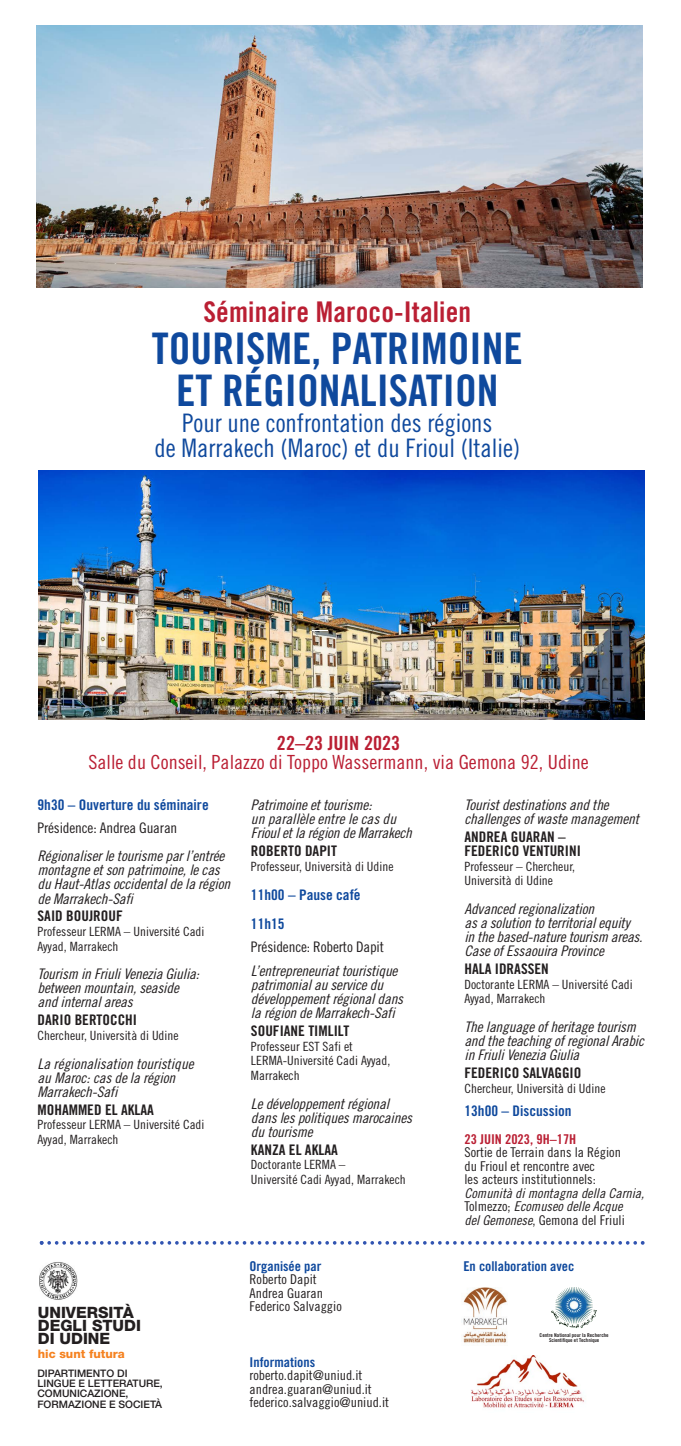
<style>
.page{position:relative;width:681px;height:1446px;background:#fff}
.page>*{position:absolute;margin:0;border:0;box-sizing:border-box;transform-origin:0 0}
.t1{font:43.5px "Trade Gothic LT Std Bd Cn 20";color:#0f499d}
.t2{font:28.5px "Trade Gothic LT Std Bd Cn 20";letter-spacing:.005em;color:#ba1f33}
.t3{font:25.5px/25.5px "Trade Gothic LT Std Cn 18";color:#0f499d;text-align:center}
.t4{font:19.5px "Trade Gothic LT Std Cn 18";color:#ba1f33;scale:1.04 1}
.t5{font:19.5px "Trade Gothic LT Std Bd Cn 20";color:#ba1f33;scale:1.04 1}
.t6{font:800 15.67px "Helvetica Neue LT Std";color:#231f20}
.t7{font:14.55px/14.1px "Trade Gothic LT Std Cn 18 Obl";letter-spacing:-.01em;color:#231f20;scale:1.04 1}
.t8{font:14.55px "Trade Gothic LT Std Bd Cn 20";color:#231f20;scale:1.04 1}
.t9{font:14.55px "Trade Gothic LT Std Bd Cn 20";color:#0f499d;scale:1.04 1}
.t10{font:14.55px "Trade Gothic LT Std Cn 18";letter-spacing:-.01em;color:#231f20;scale:1.04 1}
.t11{font:13.5px "Trade Gothic LT Std Cn 18";color:#231f20;scale:1.04 1}
.t12{font:13.5px/13.5px "Trade Gothic LT Std Cn 18 Obl";color:#231f20;scale:1.04 1}
.t13{font:13.5px "Trade Gothic LT Std Bd Cn 20";color:#0f499d;scale:1.04 1}
.t14{font:13.5px "Trade Gothic LT Std Bd Cn 20";color:#ba1f33;scale:1.04 1}
.t15{font:12.75px/14.5px "Trade Gothic LT Std Cn 18";color:#231f20;scale:1.04 1}
.t16{font:800 11.77px "Helvetica Neue LT Std";color:#f58220}
.t17{font:500 10.35px/10.4px "Helvetica Neue LT Std";color:#231f20}
.t18{font:5.25px "Trade Gothic LT Std Bd Cn 20";color:#231f20;scale:1.04 1}
.s1{font-family:"Lucida Grande";font-weight:700}
.s2{font-family:"Trade Gothic LT Std Cn 18"}
.s3{font-family:"Trade Gothic LT Std Cn 18 Obl"}
</style>
<div class="page">
<svg style="left:40px;top:1241px;width:604px;height:3px"></svg>
<img style="left:39px;top:1262px;width:39px;height:38px">
<img style="left:37px;top:26px;width:605px;height:261px">
<img style="left:38px;top:471px;width:606px;height:248px">
<img style="left:551px;top:1287px;width:45px;height:41px">
<img style="left:463px;top:1287px;width:44px;height:56px">
<img style="left:471px;top:1355px;width:113px;height:53px">
<svg style="left:312px;top:631px;width:15px;height:1px"></svg>
<p class="t2" style="left:203px;top:302px;width:269px">Séminaire Maroco-Italien</p>
<p class="t1" style="left:152px;top:333px;width:372px">TOURISME, PATRIMOINE</p>
<p class="t1" style="left:176px;top:375px;width:324px">ET RÉGIONALISATION</p>
<p class="t3" style="left:154px;top:412px;width:367px">Pour une confrontation des régions<br>de Marrakech (Maroc) et du Frioul (Italie)</p>
<p class="t5" style="left:277px;top:735px;width:120px">22–23 JUIN 2023</p>
<p class="t4" style="left:88px;top:755px;width:482px">Salle du Conseil, Palazzo di Toppo Wassermann, via Gemona 92, Udine</p>
<p class="t9" style="left:37px;top:799px;width:166px">9h30 – Ouverture du séminaire</p>
<p class="t10" style="left:37px;top:822px;width:136px">Présidence: Andrea Guaran</p>
<p class="t7" style="left:37px;top:850px;width:187px">Régionaliser le tourisme par l’entrée montagne et son patrimoine, le cas du Haut-Atlas occidental de la région</p>
<p class="t7" style="left:37px;top:892px;width:93px">de Marrakech-Safi</p>
<p class="t8" style="left:38px;top:911px;width:83px">SAID BOUJROUF</p>
<p class="t15" style="left:37px;top:925px;width:162px">Professeur LERMA – Université Cadi<br>Ayyad, Marrakech</p>
<p class="t7" style="left:37px;top:968px;width:157px">Tourism in Friuli Venezia Giulia: between mountain, seaside</p>
<p class="t7" style="left:37px;top:996px;width:93px">and internal areas</p>
<p class="t8" style="left:37px;top:1015px;width:97px">DARIO BERTOCCHI</p>
<p class="t15" style="left:37px;top:1029px;width:137px">Chercheur, Università di Udine</p>
<p class="t7" style="left:37px;top:1057px;width:151px">La régionalisation touristique</p>
<p class="t7" style="left:37px;top:1071px;width:134px">au Maroc: cas de la région</p>
<p class="t7" style="left:37px;top:1085px;width:78px">Marrakech-Safi</p>
<p class="t8" style="left:37px;top:1104px;width:113px">MOHAMMED EL AKLAA</p>
<p class="t15" style="left:37px;top:1118px;width:162px">Professeur LERMA – Université Cadi<br>Ayyad, Marrakech</p>
<p class="t7" style="left:251px;top:799px;width:117px">Patrimoine et tourisme:</p>
<p class="t7" style="left:251px;top:813px;width:141px">un parallèle entre le cas du</p>
<p class="t7" style="left:251px;top:827px;width:156px">Frioul et la région de Marrakech</p>
<p class="t8" style="left:251px;top:846px;width:84px">ROBERTO DAPIT</p>
<p class="t15" style="left:251px;top:860px;width:138px">Professeur, Università di Udine</p>
<p class="t9" style="left:251px;top:889px;width:113px">11h00 – Pause cafe<span class="s1">́</span></p>
<p class="t9" style="left:251px;top:918px;width:34px">11h15</p>
<p class="t10" style="left:251px;top:941px;width:129px">Présidence: Roberto Dapit</p>
<p class="t7" style="left:251px;top:965px;width:142px">L’entrepreneuriat touristique</p>
<p class="t7" style="left:251px;top:979px;width:129px">patrimonial au service du</p>
<p class="t7" style="left:251px;top:993px;width:148px">développement régional dans</p>
<p class="t7" style="left:251px;top:1007px;width:140px">la région de Marrakech-Safi</p>
<p class="t8" style="left:251px;top:1026px;width:96px">SOUFIANE TIMLILT</p>
<p class="t15" style="left:251px;top:1040px;width:99px">Professeur EST Safi et</p>
<p class="t15" style="left:251px;top:1054px;width:135px">LERMA-Université Cadi Ayyad,<br>Marrakech</p>
<p class="t7" style="left:251px;top:1097px;width:134px">Le développement régional</p>
<p class="t7" style="left:251px;top:1111px;width:156px">dans les politiques marocaines</p>
<p class="t7" style="left:251px;top:1125px;width:61px">du tourisme</p>
<p class="t8" style="left:251px;top:1144px;width:85px">KANZA EL AKLAA</p>
<p class="t15" style="left:251px;top:1158px;width:92px">Doctorante LERMA –</p>
<p class="t15" style="left:251px;top:1173px;width:150px">Université Cadi Ayyad, Marrakech</p>
<p class="t6" style="left:38px;top:1304px;width:98px">UNIVERSITÀ</p>
<p class="t6" style="left:38px;top:1316px;width:105px">DEGLI STUDI</p>
<p class="t6" style="left:38px;top:1329px;width:74px">DI UDINE</p>
<p class="t16" style="left:38px;top:1347px;width:88px">hic sunt futura</p>
<p class="t17" style="left:37px;top:1368px;width:127px">DIPARTIMENTO DI<br>LINGUE E LETTERATURE,<br>COMUNICAZIONE,</p>
<p class="t17" style="left:37px;top:1399px;width:126px">FORMAZIONE E SOCIETÀ</p>
<p class="t13" style="left:249px;top:1261px;width:71px">Organisée par</p>
<p class="t11" style="left:249px;top:1274px;width:66px">Roberto Dapit</p>
<p class="t11" style="left:249px;top:1288px;width:72px">Andrea Guaran</p>
<p class="t11" style="left:249px;top:1301px;width:90px">Federico Salvaggio</p>
<p class="t13" style="left:249px;top:1357px;width:65px">Informations</p>
<p class="t11" style="left:249px;top:1370px;width:110px">roberto.dapit@uniud.it</p>
<p class="t11" style="left:249px;top:1384px;width:119px">andrea.guaran@uniud.it</p>
<p class="t11" style="left:249px;top:1397px;width:136px">federico.salvaggio@uniud.it</p>
<p class="t7" style="left:464px;top:799px;width:140px">Tourist destinations and the</p>
<p class="t7" style="left:464px;top:813px;width:169px">challenges of waste management</p>
<p class="t8" style="left:464px;top:831px;width:99px">ANDREA GUARAN –</p>
<p class="t8" style="left:464px;top:846px;width:113px">FEDERICO VENTURINI</p>
<p class="t15" style="left:464px;top:860px;width:108px">Professeur – Chercheur,</p>
<p class="t15" style="left:464px;top:874px;width:87px">Università di Udine</p>
<p class="t7" style="left:464px;top:903px;width:126px">Advanced regionalization</p>
<p class="t7" style="left:464px;top:917px;width:160px">as a solution to territorial equity</p>
<p class="t7" style="left:464px;top:931px;width:173px">in the based-nature tourism areas.</p>
<p class="t7" style="left:464px;top:945px;width:136px">Case of Essaouira Province</p>
<p class="t8" style="left:464px;top:963px;width:83px">HALA IDRASSEN</p>
<p class="t15" style="left:464px;top:978px;width:163px">Doctorante LERMA – Université Cadi<br>Ayyad, Marrakech</p>
<p class="t7" style="left:464px;top:1021px;width:166px">The language of heritage tourism</p>
<p class="t7" style="left:464px;top:1035px;width:174px">and the teaching of regional Arabic</p>
<p class="t7" style="left:464px;top:1049px;width:112px">in Friuli Venezia Giulia</p>
<p class="t8" style="left:464px;top:1067px;width:114px">FEDERICO SALVAGGIO</p>
<p class="t15" style="left:464px;top:1082px;width:137px">Chercheur, Università di Udine</p>
<p class="t9" style="left:464px;top:1105px;width:104px">13h00 – Discussion</p>
<p class="t14" style="left:464px;top:1134px;width:109px">23 JUIN 2023, 9H–17H</p>
<p class="t11" style="left:464px;top:1147px;width:152px">Sortie de Terrain dans la Région</p>
<p class="t11" style="left:464px;top:1161px;width:127px">du Frioul et rencontre avec</p>
<p class="t11" style="left:464px;top:1174px;width:128px">les acteurs institutionnels:</p>
<p class="t12" style="left:464px;top:1187px;width:174px">Comunità di montagna della Carnia,<br><span class="s2">Tolmezzo;</span> Ecomuseo delle Acque</p>
<p class="t11" style="left:464px;top:1215px;width:156px"><span class="s3">del Gemonese</span>, Gemona del Friuli</p>
<p class="t13" style="left:463px;top:1261px;width:108px">En collaboration avec</p>
<p class="t18" style="left:539px;top:1332px;width:68px">Centre National pour la Recherche</p>
<p class="t18" style="left:548px;top:1338px;width:50px">Scientifique et Technique</p>
</div>
